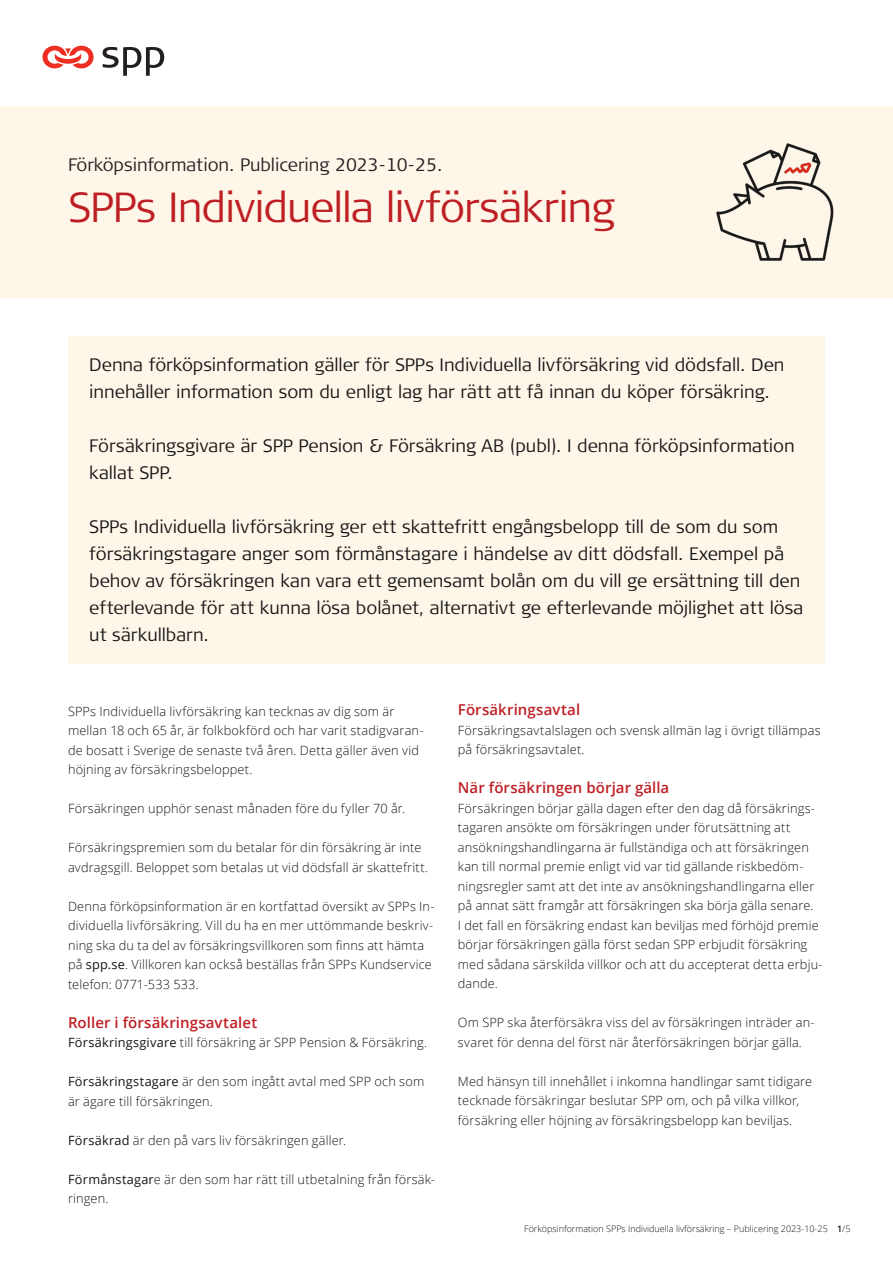
<style>
.page{position:relative;width:893px;height:1263px;background:#fff}
.page>*{position:absolute;margin:0;border:0;box-sizing:border-box;transform-origin:0 0}
._2021_Titel_1_28_34{font:300 42px "Signa Pro";letter-spacing:-.02em;color:#be1f24}
.Ingress_Citat_-_12_18{font:300 18px/27px "Signa Pro";color:#161516}
._2021_Titel_2_18_22{font:300 18px "Signa Pro";color:#231f20}
.Mellanrubrik_1_röd_-_10_13{font:600 15px "Open Sans";letter-spacing:.005em;color:#be1f24}
.Brödtext_1_8_5_13{font:300 12.75px/19.5px "Open Sans";letter-spacing:.015em;color:#161516}
.t1{font:300 9px "Open Sans";color:#161516}
.s1{font-weight:400}
.s2{font-weight:600}
</style>
<div class="page">
<svg style="left:42px;top:45px;width:52px;height:24px"></svg>
<svg style="left:103px;top:47px;width:61px;height:29px"></svg>
<div style="left:0;top:106px;width:893px;height:192px;background:#fef6e8"></div>
<img style="left:716px;top:144px;width:117px;height:116px">
<div style="left:68px;top:336px;width:757px;height:327px;background:#fef6e8"></div>
<p class="_2021_Titel_2_18_22" style="left:68px;top:154px;width:376px">Förköpsinformation. Publicering 2023-10-25.</p>
<p class="_2021_Titel_1_28_34" style="left:68px;top:182px;width:548px">SPPs Individuella livförsäkring</p>
<p class="Ingress_Citat_-_12_18" style="left:89px;top:351px;width:697px">Denna förköpsinformation gäller för SPPs Individuella livförsäkring vid dödsfall. Den innehåller information som du enligt lag har rätt att få innan du köper försäkring.</p>
<p class="Ingress_Citat_-_12_18" style="left:89px;top:432px;width:707px">Försäkringsgivare är SPP Pension &amp; Försäkring AB (publ). I denna förköpsinformation kallat SPP.</p>
<p class="Ingress_Citat_-_12_18" style="left:89px;top:513px;width:716px">SPPs Individuella livförsäkring ger ett skattefritt engångsbelopp till de som du som försäkringstagare anger som förmånstagare i händelse av ditt dödsfall. Exempel på behov av försäkringen kan vara ett gemensamt bolån om du vill ge ersättning till den efterlevande för att kunna lösa bolånet, alternativt ge efterlevande möjlighet att lösa ut särkullbarn.</p>
<p class="Brödtext_1_8_5_13" style="left:68px;top:701px;width:357px">SPPs Individuella livförsäkring kan tecknas av dig som är mellan 18 och 65 år, är folkbokförd och har varit stadigvaran&shy;de bosatt i Sverige de senaste två åren. Detta gäller även vid höjning av försäkringsbeloppet.</p>
<p class="Brödtext_1_8_5_13" style="left:68px;top:798px;width:339px">Försäkringen upphör senast månaden före du fyller 70 år.</p>
<p class="Brödtext_1_8_5_13" style="left:68px;top:837px;width:362px">Försäkringspremien som du betalar för din försäkring är inte avdragsgill. Beloppet som betalas ut vid dödsfall är skattefritt.</p>
<p class="Brödtext_1_8_5_13" style="left:68px;top:896px;width:368px">Denna förköpsinformation är en kortfattad översikt av SPPs In&shy;dividuella livförsäkring. Vill du ha en mer uttömmande beskriv&shy;ning ska du ta del av försäkringsvillkoren som finns att hämta på <span class="s1">spp.se</span>. Villkoren kan också beställas från SPPs Kundservice telefon: 0771-533 533.</p>
<p class="Mellanrubrik_1_röd_-_10_13" style="left:68px;top:1012px;width:191px">Roller i försäkringsavtalet</p>
<p class="Brödtext_1_8_5_13" style="left:68px;top:1032px;width:361px"><span class="s1">Försäkringsgivare</span> till försäkring är SPP Pension &amp; Försäkring.</p>
<p class="Brödtext_1_8_5_13" style="left:68px;top:1071px;width:358px"><span class="s1">Försäkringstagare</span> är den som ingått avtal med SPP och som är ägare till försäkringen.</p>
<p class="Brödtext_1_8_5_13" style="left:68px;top:1130px;width:279px"><span class="s1">Försäkrad</span> är den på vars liv försäkringen gäller.</p>
<p class="Brödtext_1_8_5_13" style="left:68px;top:1169px;width:368px"><span class="s1">Förmånstagar</span>e är den som har rätt till utbetalning från försäk&shy;ringen.</p>
<p class="Mellanrubrik_1_röd_-_10_13" style="left:458px;top:699px;width:124px">Försäkringsavtal</p>
<p class="Brödtext_1_8_5_13" style="left:458px;top:720px;width:364px">Försäkringsavtalslagen och svensk allmän lag i övrigt tillämpas på försäkringsavtalet.</p>
<p class="Mellanrubrik_1_röd_-_10_13" style="left:458px;top:777px;width:213px">När försäkringen börjar gälla</p>
<p class="Brödtext_1_8_5_13" style="left:458px;top:798px;width:366px">Försäkringen börjar gälla dagen efter den dag då försäkrings&shy;tagaren ansökte om försäkringen under förutsättning att ansökningshandlingarna är fullständiga och att försäkringen kan till normal premie enligt vid var tid gällande riskbedöm&shy;ningsregler samt att det inte av ansökningshandlingarna eller på annat sätt framgår att försäkringen ska börja gälla senare.<br>I det fall en försäkring endast kan beviljas med förhöjd premie börjar försäkringen gälla först sedan SPP erbjudit försäkring med sådana särskilda villkor och att du accepterat detta erbju&shy;dande.</p>
<p class="Brödtext_1_8_5_13" style="left:458px;top:1012px;width:358px">Om SPP ska återförsäkra viss del av försäkringen inträder an&shy;svaret för denna del först när återförsäkringen börjar gälla.</p>
<p class="Brödtext_1_8_5_13" style="left:458px;top:1071px;width:356px">Med hänsyn till innehållet i inkomna handlingar samt tidigare tecknade försäkringar beslutar SPP om, och på vilka villkor, försäkring eller höjning av försäkringsbelopp kan beviljas.</p>
<p class="t1" style="left:524px;top:1222px;width:328px">Förköpsinformation SPPs Individuella livförsäkring – Publicering 2023-10-25 <span class="s2">1</span>/5</p>
</div>
